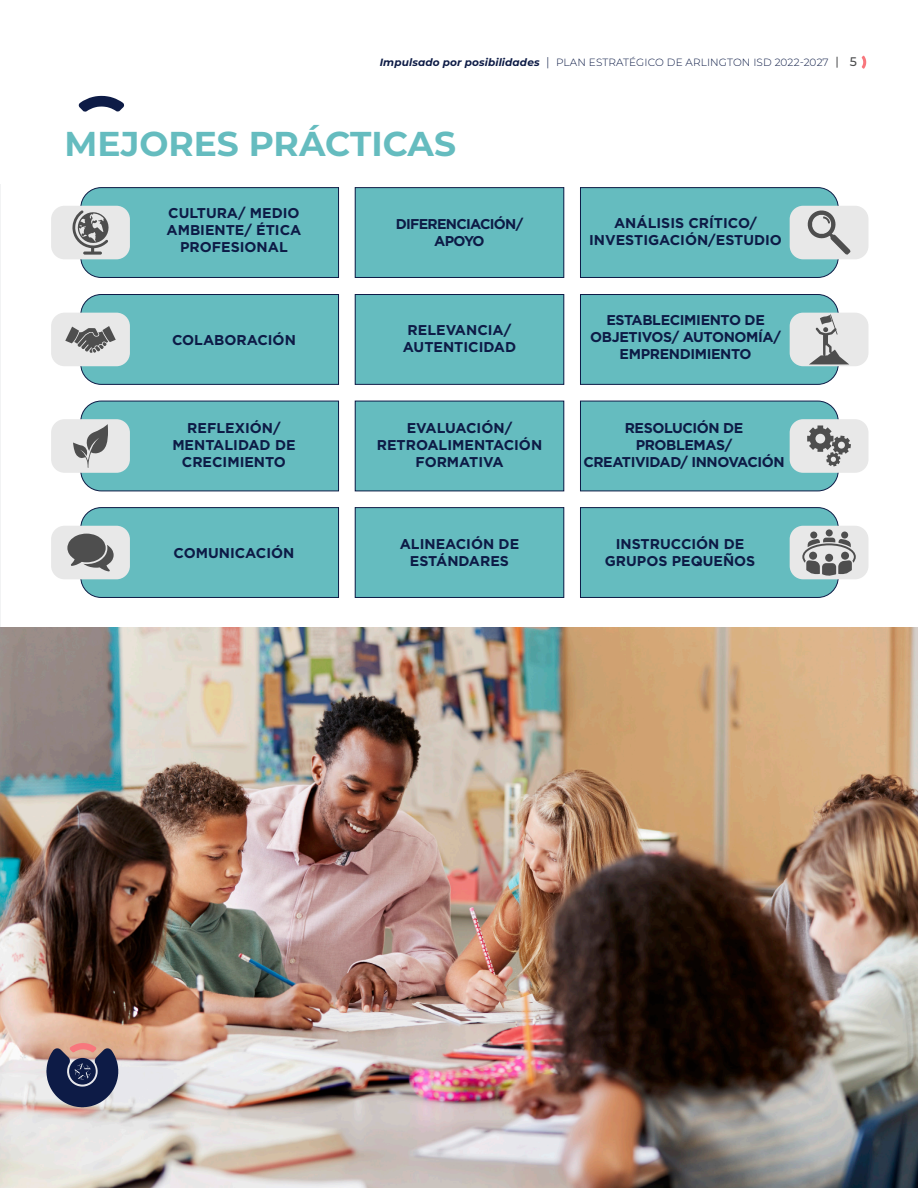
<style>
.page{position:relative;width:918px;height:1188px;background:#fff}
.page>*{position:absolute;margin:0;border:0;box-sizing:border-box;transform-origin:0 0}
.Paragraph_Style_9pt{font:700 34.5px "Montserrat";color:#65bcbf}
.t1{font:700 14.25px/17.1px "Gotham";color:#0d1b46;text-align:center}
.t2{font:700 14.25px/17.1px "Gotham";letter-spacing:-.025em;color:#0d1b46;text-align:center}
.t3{font:700 14.25px/17.1px "Gotham";letter-spacing:-.03em;color:#0d1b46;text-align:center}
.t4{font:700 14.25px/17.1px "Gotham";letter-spacing:-.05em;color:#0d1b46;text-align:center}
.t5{font:500 12.45px "Montserrat";color:#4b4c4d}
.t6{font:300 10.5px "Montserrat";letter-spacing:.01em;color:#0d1b46}
.s1{font-weight:700;font-style:italic}
.s2{font-size:12px}
</style>
<div class="page">
<hr style="left:0;top:184px;width:1px;height:1004px;background:#f2f3f4">
<svg style="left:78px;top:96px;width:47px;height:16px"></svg>
<img style="left:0;top:628px;width:918px;height:560px">
<div style="left:355px;top:188px;width:209px;height:89px;background:#65bcbf"></div>
<div style="left:355px;top:187px;width:209px;height:91px;border:1px solid #0d1b46"></div>
<div style="left:355px;top:295px;width:209px;height:89px;background:#65bcbf"></div>
<div style="left:355px;top:294px;width:209px;height:91px;border:1px solid #0d1b46"></div>
<div style="left:355px;top:401px;width:209px;height:90px;background:#65bcbf"></div>
<div style="left:355px;top:401px;width:209px;height:90px;border:1px solid #0d1b46"></div>
<div style="left:355px;top:508px;width:209px;height:89px;background:#65bcbf"></div>
<div style="left:355px;top:507px;width:209px;height:91px;border:1px solid #0d1b46"></div>
<div style="left:51px;top:206px;width:79px;height:53px;background:#e8e8e8;border-radius:13px"></div>
<div style="left:51px;top:313px;width:79px;height:53px;background:#e8e8e8;border-radius:13px"></div>
<div style="left:51px;top:419px;width:79px;height:54px;background:#e8e8e8;border-radius:13px"></div>
<div style="left:51px;top:526px;width:79px;height:53px;background:#e8e8e8;border-radius:13px"></div>
<div style="left:790px;top:206px;width:78px;height:53px;background:#e8e8e8;border-radius:13px"></div>
<svg style="left:73px;top:187px;width:266px;height:91px;background:#71babd"></svg>
<svg style="left:580px;top:187px;width:270px;height:91px;background:#72b8bd"></svg>
<svg style="left:65px;top:294px;width:274px;height:91px;background:#75bcbf"></svg>
<svg style="left:73px;top:401px;width:266px;height:90px;background:#72bcbf"></svg>
<div style="left:790px;top:313px;width:78px;height:53px;background:#e8e8e8;border-radius:13px"></div>
<div style="left:790px;top:419px;width:78px;height:54px;background:#e8e8e8;border-radius:13px"></div>
<div style="left:790px;top:526px;width:78px;height:53px;background:#e8e8e8;border-radius:13px"></div>
<svg style="left:580px;top:507px;width:276px;height:91px;background:#71b6bb"></svg>
<svg style="left:580px;top:294px;width:269px;height:91px;background:#73bbbf"></svg>
<svg style="left:67px;top:507px;width:272px;height:91px;background:#72b9bc"></svg>
<svg style="left:580px;top:401px;width:271px;height:90px;background:#74bcbf"></svg>
<svg style="left:46px;top:1043px;width:72px;height:64px;background:#58546c"></svg>
<svg style="left:862px;top:56px;width:4px;height:13px"></svg>
<p class="t6" style="left:380px;top:55px;width:450px"><span class="s1">Impulsado por posibilidades</span> <span class="s2">|</span> PLAN ESTRATÉGICO DE ARLINGTON ISD 2022-2027</p>
<p class="t5" style="left:850px;top:53px;width:9px">5</p>
<p class="Paragraph_Style_9pt" style="left:65px;top:119px;width:393px">MEJORES PRÁCTICAS</p>
<p class="t1" style="left:167px;top:205px;width:136px">CULTURA/ MEDIO<br>AMBIENTE/ ÉTICA<br>PROFESIONAL</p>
<p class="t4" style="left:396px;top:215px;width:129px">DIFERENCIACIÓN/<br>APOYO</p>
<p class="t1" style="left:172px;top:331px;width:125px">COLABORACIÓN</p>
<p class="t1" style="left:172px;top:419px;width:125px">REFLEXIÓN/<br>MENTALIDAD DE<br>CRECIMIENTO</p>
<p class="t1" style="left:403px;top:321px;width:115px">RELEVANCIA/<br>AUTENTICIDAD</p>
<p class="t1" style="left:377px;top:419px;width:167px">EVALUACIÓN/<br>RETROALIMENTACIÓN<br>FORMATIVA</p>
<p class="t1" style="left:589px;top:214px;width:194px">ANÁLISIS CRÍTICO/<br>INVESTIGACIÓN/ESTUDIO</p>
<p class="t2" style="left:590px;top:311px;width:192px">ESTABLECIMIENTO DE<br>OBJETIVOS/ AUTONOMÍA/<br>EMPRENDIMIENTO</p>
<p class="t3" style="left:583px;top:419px;width:203px">RESOLUCIÓN DE<br>PROBLEMAS/<br>CREATIVIDAD/ INNOVACIÓN</p>
<p class="t1" style="left:400px;top:535px;width:121px">ALINEACIÓN DE<br>ESTÁNDARES</p>
<p class="t1" style="left:174px;top:544px;width:122px">COMUNICACIÓN</p>
<p class="t1" style="left:605px;top:535px;width:152px">INSTRUCCIÓN DE<br>GRUPOS PEQUEÑOS</p>
</div>
